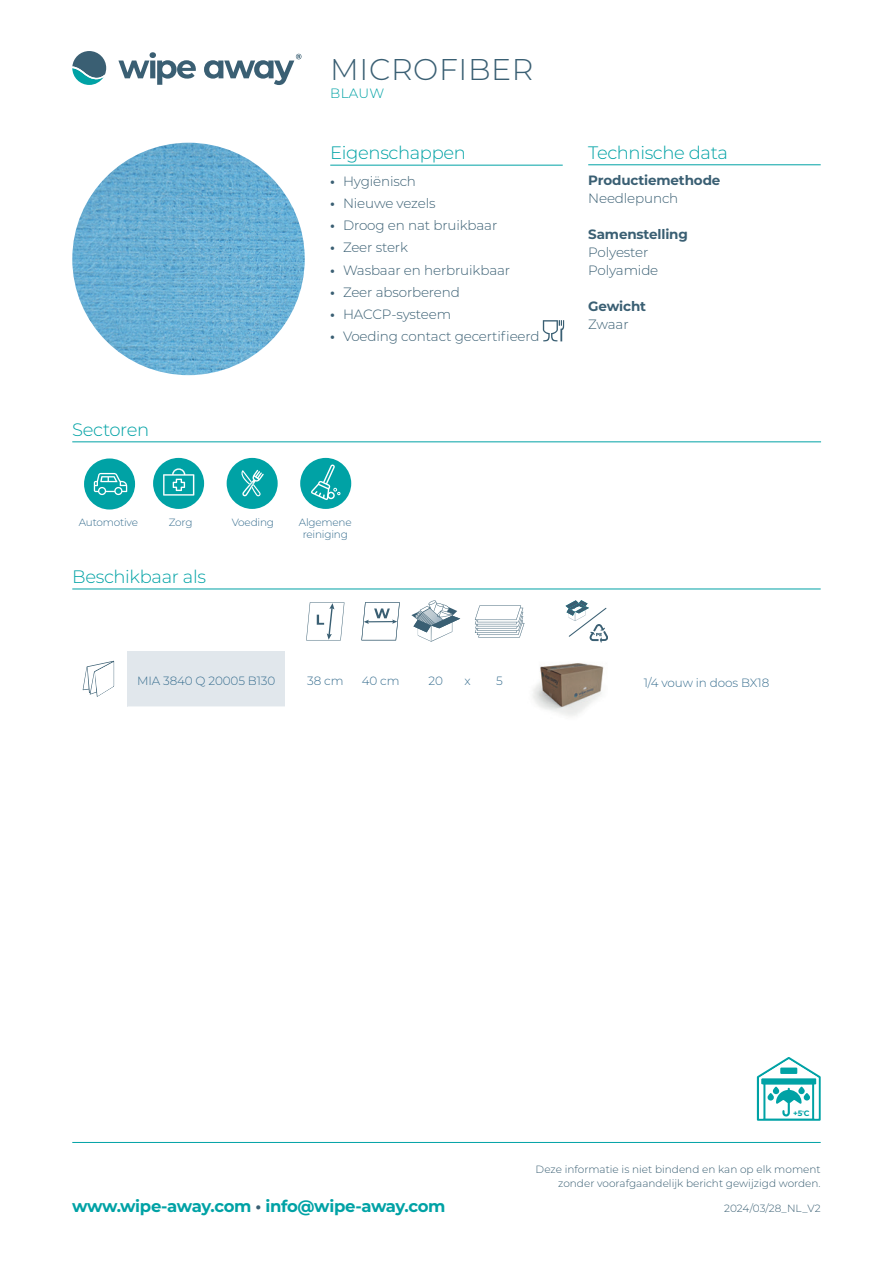
<style>
.page{position:relative;width:893px;height:1263px;background:#fff}
.page>*{position:absolute;margin:0;border:0;box-sizing:border-box;transform-origin:0 0}
.Arikelnaam_-_Title{font:300 30px "Montserrat";letter-spacing:.02em;color:#3a5f73}
.t1{font:300 18px "Montserrat";letter-spacing:-.02em;color:#00a2a5}
.t2{font:700 16.5px "Montserrat";letter-spacing:-.025em;color:#00a2a5}
.Body{font:300 13.5px/18px "Montserrat";letter-spacing:-.01em;color:#3a5f73}
.Body-2{font:700 13.5px/18px "Montserrat";letter-spacing:-.01em;color:#3a5f73}
.Artikelnaam_-_Subtitle{font:300 13.5px "Montserrat";letter-spacing:.02em;color:#00a2a5}
.Tabel_-_Tekst{font:300 12px "Montserrat";letter-spacing:-.01em;color:#386e8f}
.Body_klein{font:300 10.5px/13.5px "Montserrat";color:#3a5f73;text-align:right}
.Tabel_-_Tekst_-_Klein{font:300 10.5px/12px "Montserrat";letter-spacing:-.02em;color:#386e8f;text-align:center}
.t3{font:700 7.8px "Montserrat";color:#00a2a5}
.s1{font-weight:700}
.s2{font-weight:300}
.s3{color:#3a5f73}
</style>
<div class="page">
<svg style="left:757px;top:1057px;width:64px;height:64px"></svg>
<hr style="left:72px;top:1142px;width:749px;height:1px;background:#00a2a5">
<svg style="left:118px;top:52px;width:78px;height:33px"></svg>
<svg style="left:204px;top:54px;width:97px;height:31px"></svg>
<svg style="left:72px;top:51px;width:34px;height:34px"></svg>
<div style="left:128px;top:651px;width:157px;height:55px;background:#e1e7ec"></div>
<svg style="left:128px;top:706px;width:157px;height:1px"></svg>
<svg style="left:306px;top:602px;width:38px;height:38px"></svg>
<svg style="left:361px;top:602px;width:39px;height:38px"></svg>
<svg style="left:411px;top:600px;width:49px;height:42px"></svg>
<svg style="left:475px;top:605px;width:49px;height:32px"></svg>
<svg style="left:566px;top:600px;width:42px;height:42px"></svg>
<svg style="left:83px;top:661px;width:31px;height:36px"></svg>
<img style="left:72px;top:143px;width:233px;height:232px;border-radius:116px">
<img style="left:532px;top:663px;width:72px;height:53px">
<div style="left:153px;top:458px;width:51px;height:51px;background:#00a2a5;border-radius:50%"></div>
<svg style="left:163px;top:468px;width:31px;height:28px"></svg>
<div style="left:227px;top:458px;width:51px;height:51px;background:#00a2a5;border-radius:50%"></div>
<svg style="left:241px;top:470px;width:23px;height:26px"></svg>
<div style="left:300px;top:458px;width:51px;height:51px;background:#00a2a5;border-radius:50%"></div>
<svg style="left:311px;top:464px;width:29px;height:36px"></svg>
<div style="left:84px;top:458px;width:51px;height:51px;background:#00a2a5;border-radius:50%"></div>
<svg style="left:94px;top:473px;width:33px;height:22px"></svg>
<hr style="left:72px;top:441px;width:749px;height:1px;background:#00a2a5">
<hr style="left:72px;top:589px;width:749px;height:1px;background:#00a2a5">
<hr style="left:330px;top:165px;width:233px;height:1px;background:#00a2a5">
<hr style="left:588px;top:164px;width:233px;height:1px;background:#00a2a5">
<svg style="left:543px;top:320px;width:21px;height:21px"></svg>
<p class="Arikelnaam_-_Title" style="left:330px;top:49px;width:205px">MICROFIBER</p>
<p class="Artikelnaam_-_Subtitle" style="left:330px;top:84px;width:55px">BLAUW</p>
<h2 class="t1" style="left:330px;top:140px;width:137px">Eigenschappen</h2>
<h2 class="t1" style="left:588px;top:140px;width:141px">Technische data</h2>
<h2 class="t1" style="left:72px;top:417px;width:78px">Sectoren</h2>
<p class="Body" style="left:330px;top:171px;width:87px"><span class="s1">•</span> Hygiënisch</p>
<p class="Body" style="left:330px;top:194px;width:107px"><span class="s1">•</span> Nieuwe vezels</p>
<p class="Body" style="left:330px;top:216px;width:169px"><span class="s1">•</span> Droog en nat bruikbaar</p>
<p class="Body" style="left:330px;top:238px;width:79px"><span class="s1">•</span> Zeer sterk</p>
<p class="Body" style="left:330px;top:260px;width:181px"><span class="s1">•</span> Wasbaar en herbruikbaar</p>
<p class="Body" style="left:330px;top:283px;width:131px"><span class="s1">•</span> Zeer absorberend</p>
<p class="Body" style="left:330px;top:305px;width:122px"><span class="s1">•</span> HACCP-systeem</p>
<p class="Body" style="left:330px;top:327px;width:211px"><span class="s1">•</span> Voeding contact gecertifieerd</p>
<p class="Tabel_-_Tekst_-_Klein" style="left:79px;top:515px;width:61px">Automotive</p>
<p class="Tabel_-_Tekst_-_Klein" style="left:169px;top:515px;width:25px">Zorg</p>
<p class="Tabel_-_Tekst_-_Klein" style="left:232px;top:515px;width:44px">Voeding</p>
<p class="Tabel_-_Tekst_-_Klein" style="left:299px;top:515px;width:54px">Algemene reiniging</p>
<h2 class="t1" style="left:72px;top:564px;width:135px">Beschikbaar als</h2>
<p class="Tabel_-_Tekst" style="left:137px;top:672px;width:140px">MIA 3840 Q 20005 B130</p>
<p class="Tabel_-_Tekst" style="left:307px;top:672px;width:38px">38 cm</p>
<p class="Tabel_-_Tekst" style="left:362px;top:672px;width:39px">40 cm</p>
<p class="Tabel_-_Tekst" style="left:429px;top:672px;width:16px">20</p>
<p class="Tabel_-_Tekst" style="left:465px;top:672px;width:8px">x</p>
<p class="Tabel_-_Tekst" style="left:496px;top:672px;width:8px">5</p>
<p class="Body-2" style="left:588px;top:171px;width:134px">Productiemethode<br><span class="s2">Needlepunch</span></p>
<p class="Body" style="left:588px;top:225px;width:101px"><span class="s1">Samenstelling<br></span>Polyester<br>Polyamide</p>
<p class="Body-2" style="left:588px;top:297px;width:59px">Gewicht</p>
<p class="Body" style="left:588px;top:315px;width:42px">Zwaar</p>
<p class="Tabel_-_Tekst" style="left:644px;top:674px;width:127px">1/4 vouw in doos BX18</p>
<p class="t3" style="left:793px;top:1108px;width:18px">+5<sup>°</sup>C</p>
<p class="t2" style="left:72px;top:1194px;width:375px">www.wipe-away.com <span class="s3">•</span> info@wipe-away.com</p>
<p class="Body_klein" style="left:536px;top:1162px;width:287px">Deze informatie is niet bindend en kan op elk moment zonder voorafgaandelijk bericht gewijzigd worden.</p>
<p class="Body_klein" style="left:724px;top:1201px;width:98px">2024/03/28_NL_V2</p>
</div>
